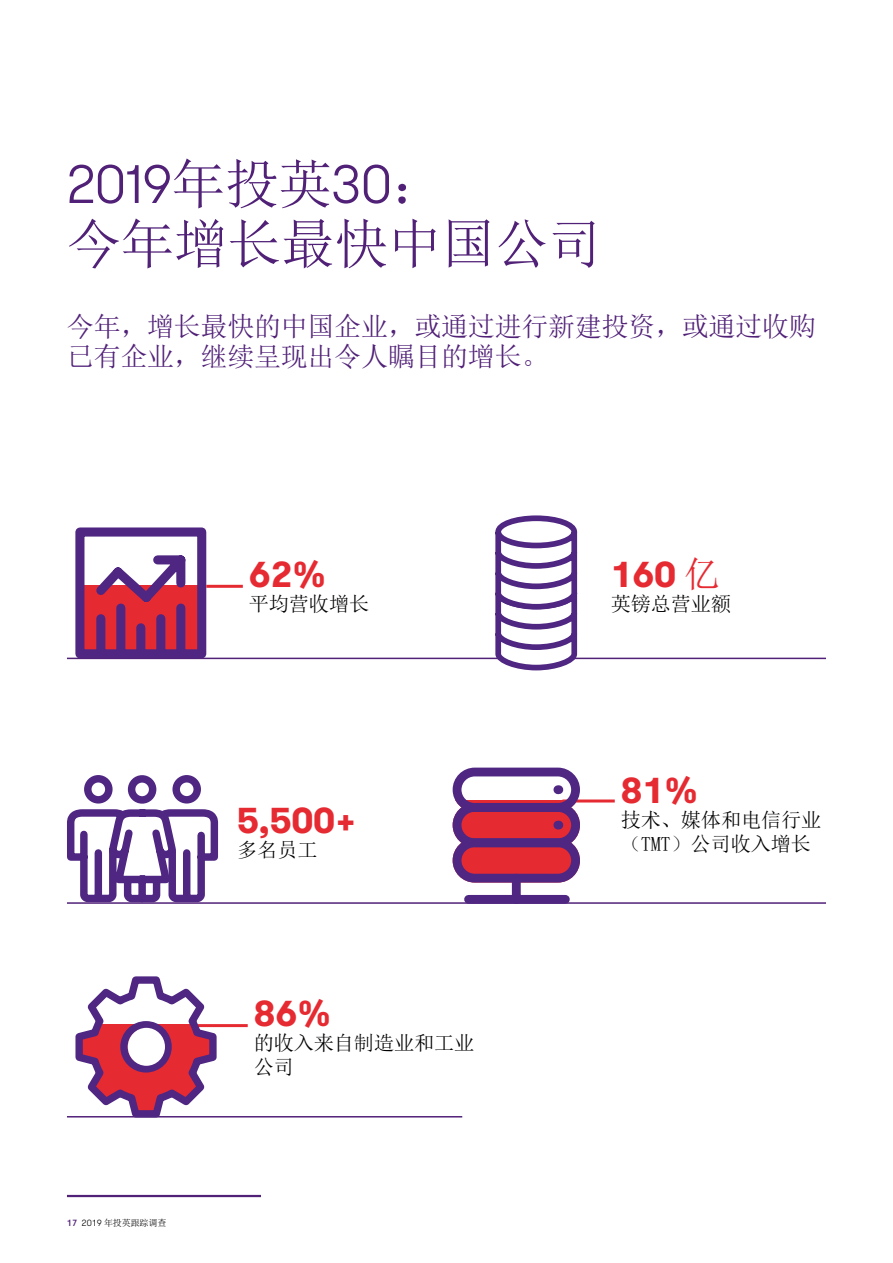
<style>
.page{position:relative;width:893px;height:1263px;background:#fff}
.page>*{position:absolute;margin:0;border:0;box-sizing:border-box;transform-origin:0 0}
.t1{font:300 54px "GT Walsheim Pro";color:#512178}
.t2{font:54px "Sim Sun";letter-spacing:-.01em;color:#512178}
.t3{font:700 36px "GT Walsheim Pro";letter-spacing:-.01em;color:#e62a32}
.t4{font:27px/30px "Sim Sun";letter-spacing:-.01em;color:#512178}
.t5{font:20.25px/24px "Sim Sun";letter-spacing:-.01em;color:#000}
.t6{font:9px "Sim Sun";letter-spacing:-.01em;color:#000}
.s1{font-family:"Sim Sun";font-weight:400}
.s2{font-family:"GT Walsheim Pro";font-weight:500;color:#512178}
.s3{font-family:"GT Walsheim Pro";font-weight:300}
</style>
<div class="page">
<hr style="left:67px;top:1195px;width:194px;height:2px;background:#512178">
<hr style="left:67px;top:658px;width:759px;height:1px;background:#512178">
<hr style="left:67px;top:902px;width:759px;height:2px;background:#512178">
<hr style="left:67px;top:1116px;width:395px;height:1px;background:#512178">
<svg style="left:71px;top:527px;width:140px;height:133px"></svg>
<hr style="left:206px;top:585px;width:37px;height:3px;background:#e62a32">
<hr style="left:195px;top:1024px;width:53px;height:3px;background:#e62a32">
<svg style="left:72px;top:976px;width:148px;height:142px"></svg>
<svg style="left:457px;top:772px;width:119px;height:35px"></svg>
<div style="left:457px;top:807px;width:119px;height:36px;background:#e62a32;border-radius:18px"></div>
<div style="left:457px;top:843px;width:119px;height:35px;background:#e62a32;border-radius:18px"></div>
<div style="left:444px;top:733px;width:150px;height:66px;background:#fff"></div>
<hr style="left:562px;top:799px;width:53px;height:3px;background:#e62a32">
<div style="left:453px;top:768px;width:127px;height:44px;border:9px solid #4f2681;border-radius:18px"></div>
<div style="left:453px;top:803px;width:127px;height:44px;border:9px solid #4f2681;border-radius:18px"></div>
<div style="left:453px;top:838px;width:127px;height:44px;border:9px solid #4f2681;border-radius:18px"></div>
<div style="left:469px;top:895px;width:96px;height:9px;background:#4f2681"></div>
<div style="left:512px;top:878px;width:9px;height:21px;background:#4f2681"></div>
<svg style="left:493px;top:515px;width:87px;height:156px"></svg>
<svg style="left:67px;top:775px;width:155px;height:129px"></svg>
<div style="left:128px;top:1028px;width:37px;height:38px;background:#fff;border-radius:50%"></div>
<h1 class="t1" style="left:67px;top:150px;width:380px">2019<span class="s1">年投英</span>30<span class="s1">：</span></h1>
<h1 class="t2" style="left:67px;top:217px;width:537px">今年增长最快中国公司</h1>
<h3 class="t4" style="left:67px;top:311px;width:750px">今年，增长最快的中国企业，或通过进行新建投资，或通过收购已有企业，继续呈现出令人瞩目的增长。</h3>
<h2 class="t3" style="left:249px;top:551px;width:79px">62%</h2>
<p class="t5" style="left:249px;top:592px;width:122px">平均营收增长</p>
<p class="t6" style="left:67px;top:1218px;width:101px"><span class="s2">17</span> <span class="s3">2019</span> 年投英跟踪调查</p>
<h2 class="t3" style="left:237px;top:796px;width:121px">5,500+</h2>
<p class="t5" style="left:237px;top:837px;width:82px">多名员工</p>
<h2 class="t3" style="left:254px;top:990px;width:79px">86%</h2>
<p class="t5" style="left:254px;top:1031px;width:222px">的收入来自制造业和工业公司</p>
<h2 class="t3" style="left:611px;top:551px;width:111px">160 <span class="s1">亿</span></h2>
<p class="t5" style="left:611px;top:592px;width:122px">英镑总营业额</p>
<h2 class="t3" style="left:621px;top:766px;width:79px">81%</h2>
<p class="t5" style="left:621px;top:807px;width:202px">技术、媒体和电信行业（TMT）公司收入增长</p>
</div>
